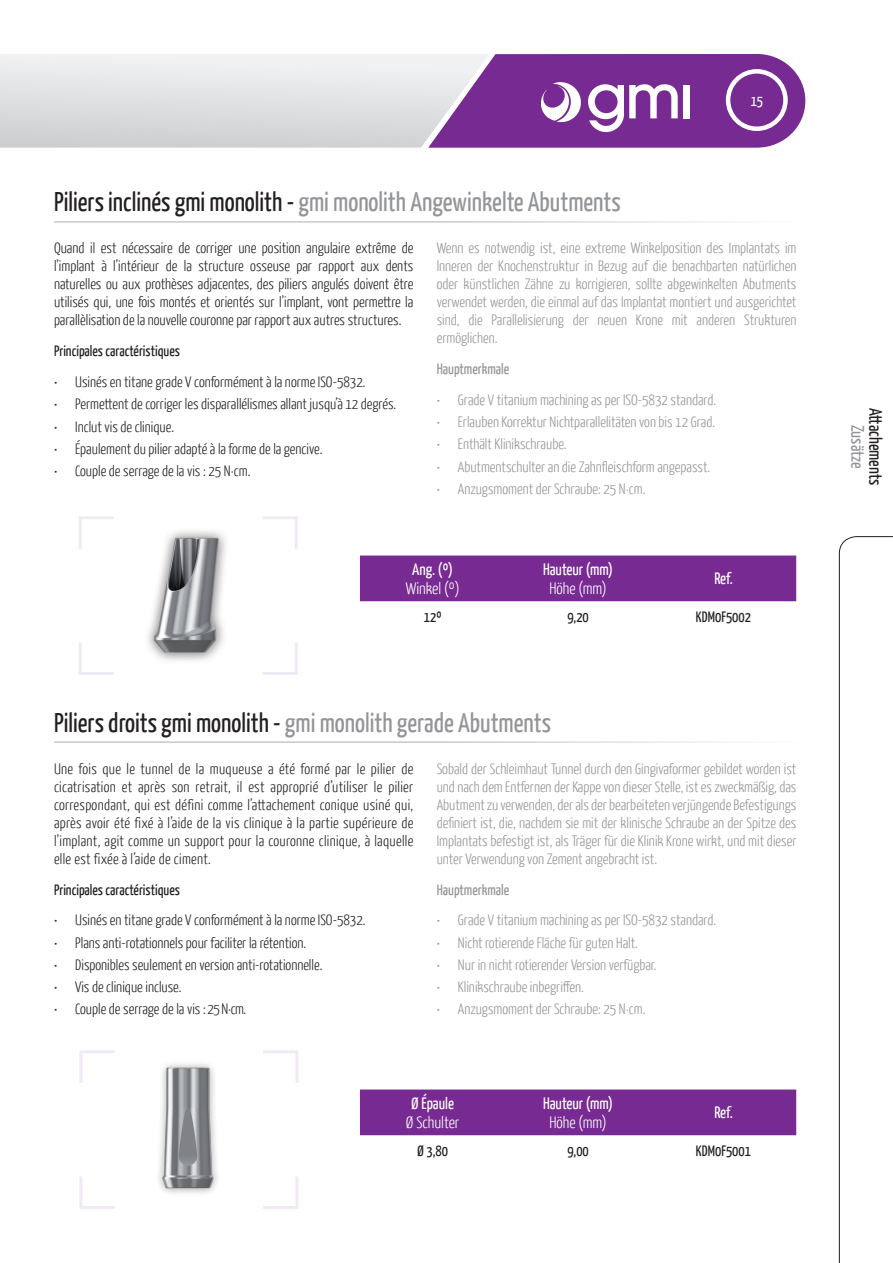
<style>
.page{position:relative;width:893px;height:1263px;background:#fff}
.page>*{position:absolute;margin:0;border:0;box-sizing:border-box;transform-origin:0 0}
.t1{font:27px "Yanone Kaffeesatz";color:#939598}
.t2{font:18px "Yanone Kaffeesatz";color:#231f20}
.t3{font:18px "Yanone Kaffeesatz";letter-spacing:-.01em;color:#939598}
.t4{font:16.5px "Yanone Kaffeesatz";color:#fff}
.t5{font:300 16.5px "Yanone Kaffeesatz";color:#fff}
.t6{font:300 15px/18px "Yanone Kaffeesatz";color:#939598;text-align:justify}
.t7{font:300 15px/18px "Yanone Kaffeesatz";color:#231f20;text-align:justify}
.t8{font:15px "Yanone Kaffeesatz";color:#231f20}
.t9{font:15px "Yanone Kaffeesatz";color:#939598}
.t10{font:15px "Yanone Kaffeesatz";color:#fff}
.s1{color:#231f20}
</style>
<div class="page">
<svg style="left:489px;top:54px;width:316px;height:94px;background:#8b4aa1"></svg>
<svg style="left:0;top:54px;width:489px;height:94px;background:#dbd8df"></svg>
<hr style="left:54px;top:221px;width:751px;height:1px;background:#6c6d70">
<hr style="left:54px;top:741px;width:751px;height:2px;background:#6c6d70">
<svg style="left:79px;top:516px;width:35px;height:33px"></svg>
<svg style="left:79px;top:642px;width:35px;height:33px"></svg>
<svg style="left:262px;top:516px;width:36px;height:33px"></svg>
<svg style="left:262px;top:642px;width:36px;height:33px"></svg>
<img style="left:148px;top:531px;width:78px;height:130px">
<div style="left:360px;top:555px;width:436px;height:46px;background:#772a91"></div>
<div style="left:360px;top:1089px;width:436px;height:46px;background:#772a91"></div>
<svg style="left:79px;top:1050px;width:36px;height:33px"></svg>
<svg style="left:79px;top:1176px;width:36px;height:33px"></svg>
<svg style="left:263px;top:1050px;width:35px;height:33px"></svg>
<svg style="left:263px;top:1176px;width:35px;height:33px"></svg>
<img style="left:158px;top:1064px;width:59px;height:129px">
<svg style="left:839px;top:536px;width:54px;height:727px"></svg>
<p class="t10" style="left:751px;top:92px;width:14px">15</p>
<p class="t1" style="left:54px;top:185px;width:568px"><span class="s1">Piliers inclinés gmi monolith -</span> gmi monolith Angewinkelte Abutments</p>
<p class="t7" style="left:54px;top:239px;width:361px">Quand il est nécessaire de corriger une position angulaire extrême de l’implant à l’intérieur de la structure osseuse par rapport aux dents naturelles ou aux prothèses adjacentes, des piliers angulés doivent être utilisés qui, une fois montés et orientés sur l’implant, vont permettre la parallèlisation de la nouvelle couronne par rapport aux autres structures.</p>
<p class="t8" style="left:54px;top:342px;width:128px">Principales caractéristiques</p>
<p class="t7" style="left:54px;top:372px;width:313px">• Usinés en titane grade V conformément à la norme ISO-5832.</p>
<p class="t7" style="left:54px;top:395px;width:344px">• Permettent de corriger les disparallélismes allant jusqu’à 12 degrés.</p>
<p class="t7" style="left:54px;top:417px;width:122px">• Inclut vis de clinique.</p>
<p class="t7" style="left:54px;top:439px;width:270px">• Épaulement du pilier adapté à la forme de la gencive.</p>
<p class="t7" style="left:54px;top:461px;width:198px">• Couple de serrage de la vis : 25 N·cm.</p>
<p class="t6" style="left:437px;top:239px;width:361px">Wenn es notwendig ist, eine extreme Winkelposition des Implantats im Inneren der Knochenstruktur in Bezug auf die benachbarten natürlichen oder künstlichen Zähne zu korrigieren, sollte abgewinkelten Abutments verwendet werden, die einmal auf das Implantat montiert und ausgerichtet sind, die Parallelisierung der neuen Krone mit anderen Strukturen ermöglichen.</p>
<p class="t9" style="left:437px;top:360px;width:74px">Hauptmerkmale</p>
<p class="t6" style="left:437px;top:390px;width:281px">• Grade V titanium machining as per ISO-5832 standard.</p>
<p class="t6" style="left:437px;top:412px;width:280px">• Erlauben Korrektur Nichtparallelitäten von bis 12 Grad.</p>
<p class="t6" style="left:437px;top:435px;width:131px">• Enthält Klinikschraube.</p>
<p class="t6" style="left:437px;top:457px;width:275px">• Abutmentschulter an die Zahnfleischform angepasst.</p>
<p class="t6" style="left:437px;top:479px;width:210px">• Anzugsmoment der Schraube: 25 N·cm.</p>
<p class="t4" style="left:412px;top:559px;width:42px">Ang. (º)</p>
<p class="t5" style="left:406px;top:579px;width:55px">Winkel (º)</p>
<p class="t4" style="left:543px;top:559px;width:72px">Hauteur (mm)</p>
<p class="t5" style="left:549px;top:579px;width:59px">Höhe (mm)</p>
<p class="t4" style="left:714px;top:569px;width:20px">Ref.</p>
<p class="t8" style="left:424px;top:607px;width:19px">12º</p>
<p class="t8" style="left:567px;top:607px;width:23px">9,20</p>
<p class="t8" style="left:696px;top:607px;width:57px">KDM0F5002</p>
<p class="t1" style="left:54px;top:706px;width:498px"><span class="s1">Piliers droits gmi monolith -</span> gmi monolith gerade Abutments</p>
<p class="t7" style="left:54px;top:759px;width:361px">Une fois que le tunnel de la muqueuse a été formé par le pilier de cicatrisation et après son retrait, il est approprié d’utiliser le pilier correspondant, qui est défini comme l’attachement conique usiné qui, après avoir été fixé à l’aide de la vis clinique à la partie supérieure de l’implant, agit comme un support pour la couronne clinique, à laquelle elle est fixée à l’aide de ciment.</p>
<p class="t8" style="left:54px;top:880px;width:128px">Principales caractéristiques</p>
<p class="t7" style="left:54px;top:911px;width:313px">• Usinés en titane grade V conformément à la norme ISO-5832.</p>
<p class="t7" style="left:54px;top:933px;width:254px">• Plans anti-rotationnels pour faciliter la rétention.</p>
<p class="t7" style="left:54px;top:955px;width:270px">• Disponibles seulement en version anti-rotationnelle.</p>
<p class="t7" style="left:54px;top:977px;width:129px">• Vis de clinique incluse.</p>
<p class="t7" style="left:54px;top:1000px;width:194px">• Couple de serrage de la vis : 25 N·cm.</p>
<p class="t6" style="left:437px;top:759px;width:361px">Sobald der Schleimhaut Tunnel durch den Gingivaformer gebildet worden ist und nach dem Entfernen der Kappe von dieser Stelle, ist es zweckmäßig, das Abutment zu verwenden, der als der bearbeiteten verjüngende Befestigungs definiert ist, die, nachdem sie mit der klinische Schraube an der Spitze des Implantats befestigt ist, als Träger für die Klinik Krone wirkt, und mit dieser unter Verwendung von Zement angebracht ist.</p>
<p class="t9" style="left:437px;top:880px;width:74px">Hauptmerkmale</p>
<p class="t6" style="left:437px;top:911px;width:281px">• Grade V titanium machining as per ISO-5832 standard.</p>
<p class="t6" style="left:437px;top:933px;width:203px">• Nicht rotierende Fläche für guten Halt.</p>
<p class="t6" style="left:437px;top:955px;width:221px">• Nur in nicht rotierender Version verfügbar.</p>
<p class="t6" style="left:437px;top:977px;width:149px">• Klinikschraube inbegriffen.</p>
<p class="t6" style="left:437px;top:1000px;width:210px">• Anzugsmoment der Schraube: 25 N·cm.</p>
<p class="t4" style="left:411px;top:1093px;width:44px">Ø Épaule</p>
<p class="t5" style="left:406px;top:1112px;width:55px">Ø Schulter</p>
<p class="t4" style="left:543px;top:1093px;width:72px">Hauteur (mm)</p>
<p class="t5" style="left:549px;top:1112px;width:59px">Höhe (mm)</p>
<p class="t4" style="left:714px;top:1103px;width:20px">Ref.</p>
<p class="t8" style="left:417px;top:1141px;width:32px">Ø 3,80</p>
<p class="t8" style="left:567px;top:1141px;width:23px">9,00</p>
<p class="t8" style="left:696px;top:1141px;width:57px">KDM0F5001</p>
<p class="t2" style="left:887px;top:408px;width:78px;rotate:90deg">Attachements</p>
<p class="t3" style="left:869px;top:425px;width:45px;rotate:90deg">Zusätze</p>
</div>
